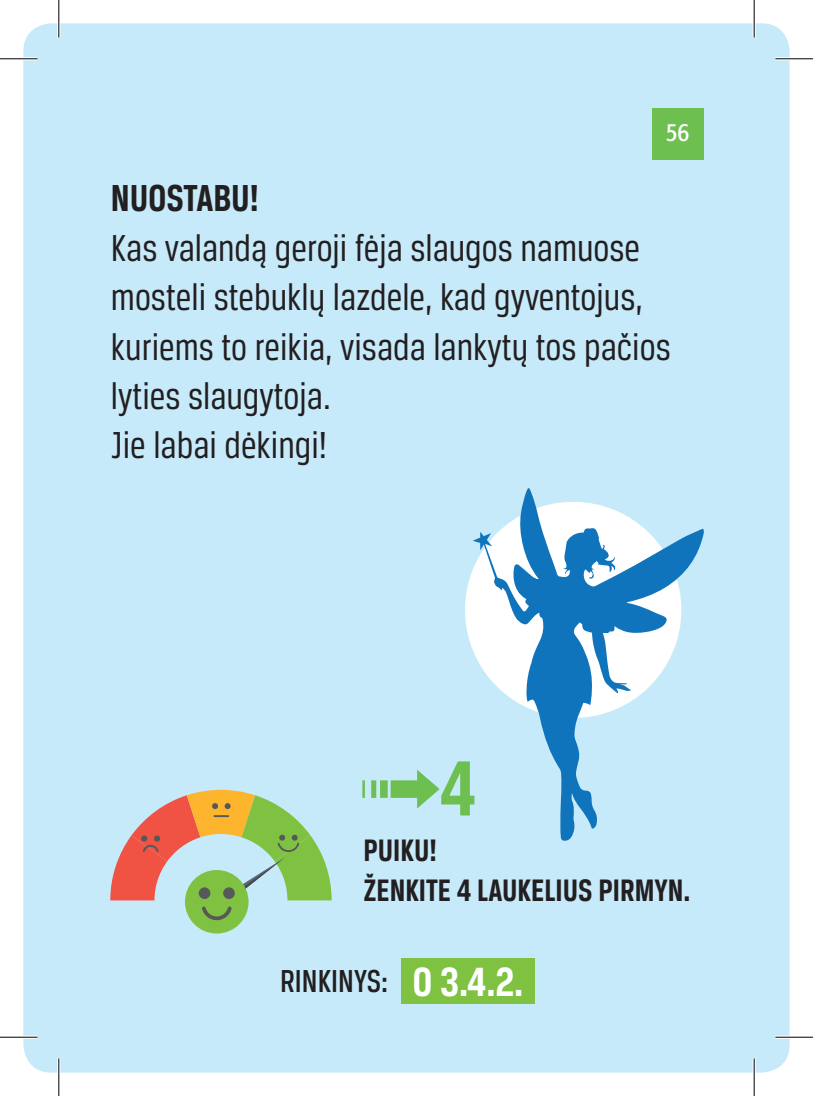
<style>
.page{position:relative;width:813px;height:1096px;background:#fff}
.page>*{position:absolute;margin:0;border:0;box-sizing:border-box;transform-origin:0 0}
.t1{font:700 83px "Breuer Condensed";color:#6dbf50}
.t2{font:40px/49.2px "Breuer Condensed";color:#231f20}
.t3{font:700 40px "Breuer Condensed";color:#231f20}
.t4{font:500 33.75px "Breuer Condensed";color:#231f20}
.t5{font:700 33px/39.2px "Breuer Condensed";color:#231f20}
.t6{font:condensed 25.75px "Formata";color:#fff}
.s1{font-weight:700;font-size:43.5px;color:#fff}
</style>
<div class="page">
<div style="left:23px;top:23px;width:766px;height:1049px;background:#c6eafa;border-radius:28px"></div>
<div style="left:651px;top:108px;width:51px;height:51px;background:#6dbf50"></div>
<svg style="left:362px;top:770px;width:77px;height:38px"></svg>
<div style="left:401px;top:958px;width:133px;height:45px;background:#7fc241"></div>
<svg style="left:472px;top:488px;width:231px;height:352px"></svg>
<div style="left:185px;top:870px;width:63px;height:63px;background:#7fc241;border-radius:50%"></div>
<svg style="left:110px;top:789px;width:221px;height:132px"></svg>
<div style="left:198px;top:887px;width:12px;height:12px;background:#57585a;border-radius:50%"></div>
<div style="left:223px;top:887px;width:12px;height:12px;background:#57585a;border-radius:50%"></div>
<hr style="left:0;top:57px;width:38px;height:3px;background:#fff">
<hr style="left:775px;top:57px;width:37px;height:3px;background:#fff">
<hr style="left:0;top:1035px;width:38px;height:3px;background:#fff">
<hr style="left:775px;top:1035px;width:37px;height:3px;background:#fff">
<hr style="left:57px;top:0;width:3px;height:37px;background:#fff">
<hr style="left:57px;top:1058px;width:3px;height:37px;background:#fff">
<hr style="left:752px;top:0;width:3px;height:37px;background:#fff">
<hr style="left:752px;top:1058px;width:3px;height:37px;background:#fff">
<hr style="left:0;top:58px;width:38px;height:1px;background:#000">
<hr style="left:775px;top:58px;width:37px;height:1px;background:#000">
<hr style="left:0;top:1036px;width:38px;height:1px;background:#000">
<hr style="left:775px;top:1036px;width:37px;height:1px;background:#000">
<hr style="left:58px;top:0;width:1px;height:37px;background:#000">
<hr style="left:58px;top:1058px;width:1px;height:37px;background:#000">
<hr style="left:753px;top:0;width:1px;height:37px;background:#000">
<hr style="left:753px;top:1058px;width:1px;height:37px;background:#000">
<p class="t6" style="left:665px;top:117px;width:25px">56</p>
<p class="t3" style="left:111px;top:176px;width:149px">NUOSTABU!</p>
<p class="t2" style="left:111px;top:223px;width:561px">Kas valandą geroji fėja slaugos namuose mosteli stebuklų lazdele, kad gyventojus, kuriems to reikia, visada lankytų tos pačios lyties slaugytoja.<br>Jie labai dėkingi!</p>
<h1 class="t1" style="left:439px;top:742px;width:38px">4</h1>
<p class="t5" style="left:363px;top:830px;width:328px">PUIKU!<br>ŽENKITE 4 LAUKELIUS PIRMYN.</p>
<p class="t4" style="left:280px;top:962px;width:244px">RINKINYS: <span class="s1">O 3.4.2.</span></p>
</div>
